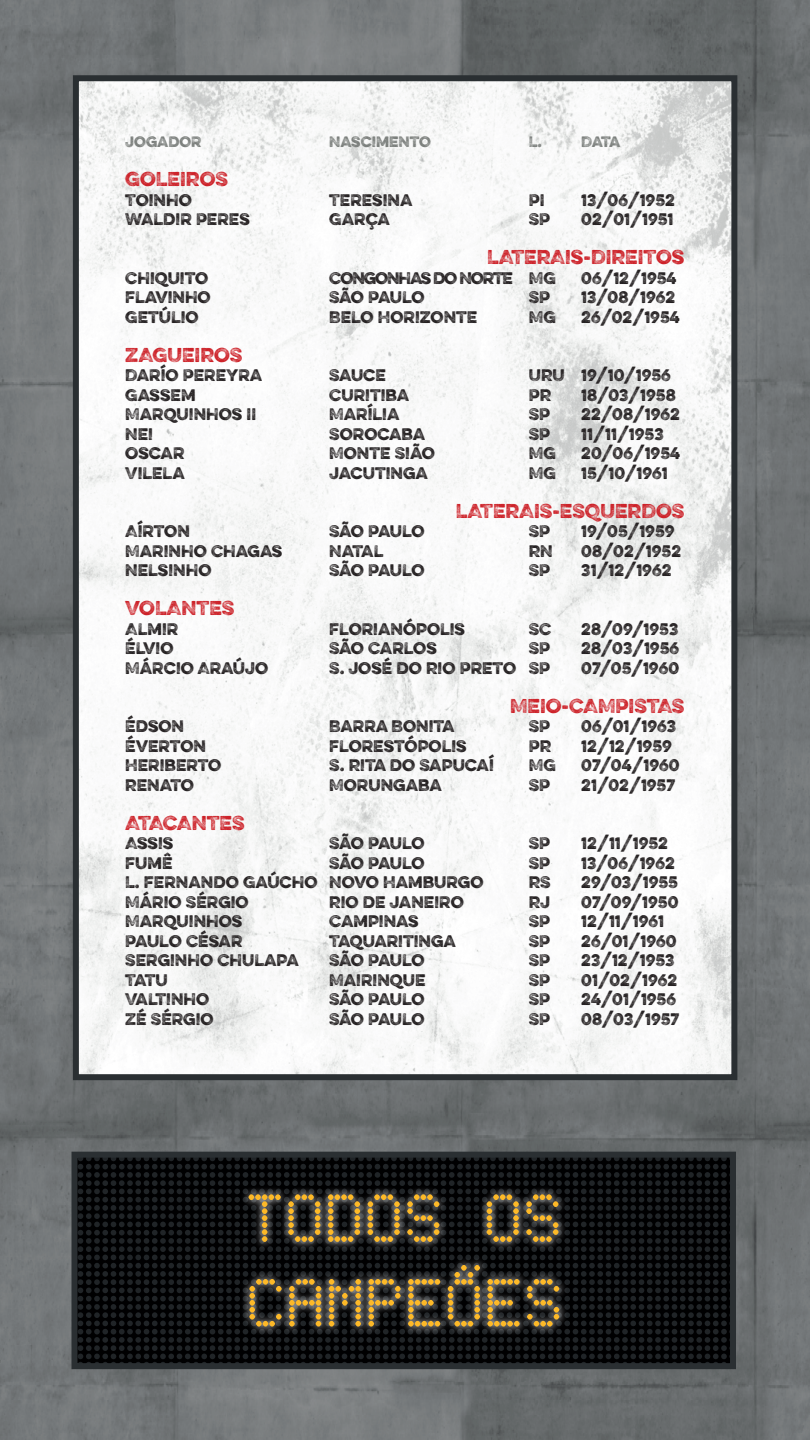
<style>
.page{position:relative;width:810px;height:1440px;background:#fff}
.page>*{position:absolute;margin:0;border:0;box-sizing:border-box;transform-origin:0 0}
.t1{font:67.5px/84.7px "Score Board";color:#fdb928;scale:1.11 1}
.t2{font:300 18px "Eveleth";color:#cd2128}
.t3{font:300 18px "Eveleth";letter-spacing:-.02em;color:#cd2128}
.t4{font:300 15px "Eveleth";color:#231f20}
.t5{font:300 15px "Eveleth";letter-spacing:-.04em;color:#231f20}
.t6{font:300 15px "Eveleth";letter-spacing:-.075em;color:#231f20}
.t7{font:300 15px "Eveleth";letter-spacing:-.02em;color:#231f20}
.t8{font:300 15px "Eveleth";letter-spacing:-.035em;color:#231f20}
.t9{font:300 13.5px "Eveleth";color:#797d7a}
</style>
<div class="page">
<img style="left:0;top:0;width:810px;height:1440px">
<svg style="left:79px;top:1159px;width:650px;height:203px;background:#0b0c0e"></svg>
<div style="left:72px;top:1152px;width:664px;height:217px;border:6px solid #2a2f32"></div>
<img style="left:80px;top:82px;width:650px;height:991px">
<div style="left:73px;top:75px;width:664px;height:1005px;border:6px solid #2a2f32"></div>
<img style="left:234px;top:1173px;width:339px;height:81px">
<img style="left:234px;top:1254px;width:340px;height:98px">
<p class="t9" style="left:125px;top:132px;width:78px">JOGADOR</p>
<p class="t9" style="left:329px;top:132px;width:103px">NASCIMENTO</p>
<p class="t9" style="left:529px;top:132px;width:15px">L.</p>
<p class="t9" style="left:581px;top:132px;width:41px">DATA</p>
<p class="t2" style="left:125px;top:166px;width:104px">GOLEIROS</p>
<p class="t4" style="left:125px;top:189px;width:68px">TOINHO</p>
<p class="t4" style="left:329px;top:189px;width:85px">TERESINA</p>
<p class="t4" style="left:529px;top:189px;width:17px">PI</p>
<p class="t4" style="left:581px;top:189px;width:95px">13/06/1952</p>
<p class="t4" style="left:125px;top:208px;width:126px">WALDIR PERES</p>
<p class="t4" style="left:329px;top:208px;width:62px">GARÇA</p>
<p class="t4" style="left:529px;top:208px;width:23px">SP</p>
<p class="t4" style="left:581px;top:208px;width:94px">02/01/1951</p>
<p class="t2" style="left:487px;top:244px;width:199px">LATERAIS-DIREITOS</p>
<p class="t4" style="left:125px;top:267px;width:85px">CHIQUITO</p>
<p class="t6" style="left:329px;top:267px;width:228px">CONGONHAS DO NORTE MG</p>
<p class="t4" style="left:581px;top:267px;width:97px">06/12/1954</p>
<p class="t4" style="left:125px;top:286px;width:87px">FLAVINHO</p>
<p class="t5" style="left:329px;top:286px;width:97px">SÃO PAULO</p>
<p class="t4" style="left:529px;top:286px;width:23px">SP</p>
<p class="t4" style="left:581px;top:286px;width:96px">13/08/1962</p>
<p class="t4" style="left:125px;top:306px;width:75px">GETÚLIO</p>
<p class="t4" style="left:329px;top:306px;width:150px">BELO HORIZONTE</p>
<p class="t4" style="left:529px;top:306px;width:29px">MG</p>
<p class="t4" style="left:581px;top:306px;width:100px">26/02/1954</p>
<p class="t2" style="left:125px;top:341px;width:119px">ZAGUEIROS</p>
<p class="t4" style="left:125px;top:364px;width:138px">DARÍO PEREYRA</p>
<p class="t4" style="left:329px;top:364px;width:58px">SAUCE</p>
<p class="t4" style="left:529px;top:364px;width:144px">URU 19/10/1956</p>
<p class="t4" style="left:125px;top:384px;width:72px">GASSEM</p>
<p class="t4" style="left:329px;top:384px;width:81px">CURITIBA</p>
<p class="t4" style="left:529px;top:384px;width:24px">PR</p>
<p class="t4" style="left:581px;top:384px;width:96px">18/03/1958</p>
<p class="t4" style="left:125px;top:403px;width:132px">MARQUINHOS II</p>
<p class="t4" style="left:329px;top:403px;width:72px">MARÍLIA</p>
<p class="t4" style="left:529px;top:403px;width:23px">SP</p>
<p class="t4" style="left:581px;top:403px;width:100px">22/08/1962</p>
<p class="t4" style="left:125px;top:423px;width:29px">NEI</p>
<p class="t4" style="left:329px;top:423px;width:98px">SOROCABA</p>
<p class="t4" style="left:529px;top:423px;width:23px">SP</p>
<p class="t4" style="left:581px;top:423px;width:84px">11/11/1953</p>
<p class="t4" style="left:125px;top:442px;width:61px">OSCAR</p>
<p class="t4" style="left:329px;top:442px;width:107px">MONTE SIÃO</p>
<p class="t4" style="left:529px;top:442px;width:29px">MG</p>
<p class="t4" style="left:581px;top:442px;width:100px">20/06/1954</p>
<p class="t4" style="left:125px;top:462px;width:61px">VILELA</p>
<p class="t4" style="left:329px;top:462px;width:100px">JACUTINGA</p>
<p class="t4" style="left:529px;top:462px;width:29px">MG</p>
<p class="t4" style="left:581px;top:462px;width:88px">15/10/1961</p>
<p class="t2" style="left:456px;top:497px;width:230px">LATERAIS-ESQUERDOS</p>
<p class="t4" style="left:125px;top:520px;width:66px">AÍRTON</p>
<p class="t5" style="left:329px;top:520px;width:97px">SÃO PAULO</p>
<p class="t4" style="left:529px;top:520px;width:23px">SP</p>
<p class="t4" style="left:581px;top:520px;width:95px">19/05/1959</p>
<p class="t4" style="left:125px;top:540px;width:159px">MARINHO CHAGAS</p>
<p class="t4" style="left:329px;top:540px;width:56px">NATAL</p>
<p class="t4" style="left:529px;top:540px;width:26px">RN</p>
<p class="t4" style="left:581px;top:540px;width:101px">08/02/1952</p>
<p class="t4" style="left:125px;top:559px;width:88px">NELSINHO</p>
<p class="t5" style="left:329px;top:559px;width:97px">SÃO PAULO</p>
<p class="t4" style="left:529px;top:559px;width:23px">SP</p>
<p class="t4" style="left:581px;top:559px;width:92px">31/12/1962</p>
<p class="t2" style="left:125px;top:595px;width:111px">VOLANTES</p>
<p class="t4" style="left:125px;top:618px;width:55px">ALMIR</p>
<p class="t4" style="left:329px;top:618px;width:137px">FLORIANÓPOLIS</p>
<p class="t4" style="left:529px;top:618px;width:24px">SC</p>
<p class="t4" style="left:581px;top:618px;width:99px">28/09/1953</p>
<p class="t4" style="left:125px;top:637px;width:50px">ÉLVIO</p>
<p class="t7" style="left:329px;top:637px;width:109px">SÃO CARLOS</p>
<p class="t4" style="left:529px;top:637px;width:23px">SP</p>
<p class="t4" style="left:581px;top:637px;width:99px">28/03/1956</p>
<p class="t4" style="left:125px;top:657px;width:144px">MÁRCIO ARAÚJO</p>
<p class="t4" style="left:329px;top:657px;width:222px">S. JOSÉ DO RIO PRETO SP</p>
<p class="t4" style="left:581px;top:657px;width:99px">07/05/1960</p>
<p class="t2" style="left:510px;top:692px;width:176px">MEIO-CAMPISTAS</p>
<p class="t4" style="left:125px;top:715px;width:60px">ÉDSON</p>
<p class="t4" style="left:329px;top:715px;width:127px">BARRA BONITA</p>
<p class="t4" style="left:529px;top:715px;width:23px">SP</p>
<p class="t4" style="left:581px;top:715px;width:97px">06/01/1963</p>
<p class="t4" style="left:125px;top:735px;width:82px">ÉVERTON</p>
<p class="t4" style="left:329px;top:735px;width:139px">FLORESTÓPOLIS</p>
<p class="t4" style="left:529px;top:735px;width:24px">PR</p>
<p class="t4" style="left:581px;top:735px;width:92px">12/12/1959</p>
<p class="t4" style="left:125px;top:754px;width:98px">HERIBERTO</p>
<p class="t4" style="left:329px;top:754px;width:166px">S. RITA DO SAPUCAÍ</p>
<p class="t4" style="left:529px;top:754px;width:29px">MG</p>
<p class="t4" style="left:581px;top:754px;width:100px">07/04/1960</p>
<p class="t4" style="left:125px;top:774px;width:70px">RENATO</p>
<p class="t4" style="left:329px;top:774px;width:114px">MORUNGABA</p>
<p class="t4" style="left:529px;top:774px;width:23px">SP</p>
<p class="t4" style="left:581px;top:774px;width:95px">21/02/1957</p>
<p class="t3" style="left:125px;top:809px;width:121px">ATACANTES</p>
<p class="t4" style="left:125px;top:832px;width:50px">ASSIS</p>
<p class="t5" style="left:329px;top:832px;width:97px">SÃO PAULO</p>
<p class="t4" style="left:529px;top:832px;width:23px">SP</p>
<p class="t4" style="left:581px;top:832px;width:88px">12/11/1952</p>
<p class="t4" style="left:125px;top:852px;width:49px">FUMÊ</p>
<p class="t5" style="left:329px;top:852px;width:97px">SÃO PAULO</p>
<p class="t4" style="left:529px;top:852px;width:23px">SP</p>
<p class="t4" style="left:581px;top:852px;width:95px">13/06/1962</p>
<p class="t4" style="left:125px;top:871px;width:360px">L. FERNANDO GAÚCHO NOVO HAMBURGO</p>
<p class="t4" style="left:529px;top:871px;width:23px">RS</p>
<p class="t4" style="left:581px;top:871px;width:98px">29/03/1955</p>
<p class="t4" style="left:125px;top:891px;width:125px">MÁRIO SÉRGIO</p>
<p class="t4" style="left:329px;top:891px;width:136px">RIO DE JANEIRO</p>
<p class="t4" style="left:529px;top:891px;width:23px">RJ</p>
<p class="t4" style="left:581px;top:891px;width:99px">07/09/1950</p>
<p class="t4" style="left:125px;top:910px;width:119px">MARQUINHOS</p>
<p class="t4" style="left:329px;top:910px;width:91px">CAMPINAS</p>
<p class="t4" style="left:529px;top:910px;width:23px">SP</p>
<p class="t4" style="left:581px;top:910px;width:84px">12/11/1961</p>
<p class="t4" style="left:125px;top:930px;width:119px">PAULO CÉSAR</p>
<p class="t4" style="left:329px;top:930px;width:128px">TAQUARITINGA</p>
<p class="t4" style="left:529px;top:930px;width:23px">SP</p>
<p class="t4" style="left:581px;top:930px;width:97px">26/01/1960</p>
<p class="t4" style="left:125px;top:949px;width:175px">SERGINHO CHULAPA</p>
<p class="t8" style="left:329px;top:949px;width:97px">SÃO PAULO</p>
<p class="t4" style="left:529px;top:949px;width:23px">SP</p>
<p class="t4" style="left:581px;top:949px;width:95px">23/12/1953</p>
<p class="t4" style="left:125px;top:969px;width:44px">TATU</p>
<p class="t4" style="left:329px;top:969px;width:98px">MAIRINQUE</p>
<p class="t4" style="left:529px;top:969px;width:23px">SP</p>
<p class="t4" style="left:581px;top:969px;width:97px">01/02/1962</p>
<p class="t4" style="left:125px;top:988px;width:85px">VALTINHO</p>
<p class="t5" style="left:329px;top:988px;width:97px">SÃO PAULO</p>
<p class="t4" style="left:529px;top:988px;width:23px">SP</p>
<p class="t4" style="left:581px;top:988px;width:96px">24/01/1956</p>
<p class="t4" style="left:125px;top:1008px;width:90px">ZÉ SÉRGIO</p>
<p class="t5" style="left:329px;top:1008px;width:97px">SÃO PAULO</p>
<p class="t4" style="left:529px;top:1008px;width:23px">SP</p>
<p class="t4" style="left:581px;top:1008px;width:100px">08/03/1957</p>
<h1 class="t1" style="left:245px;top:1176px;width:288px">TODOS OS<br>CAMPEÕES</h1>
</div>
